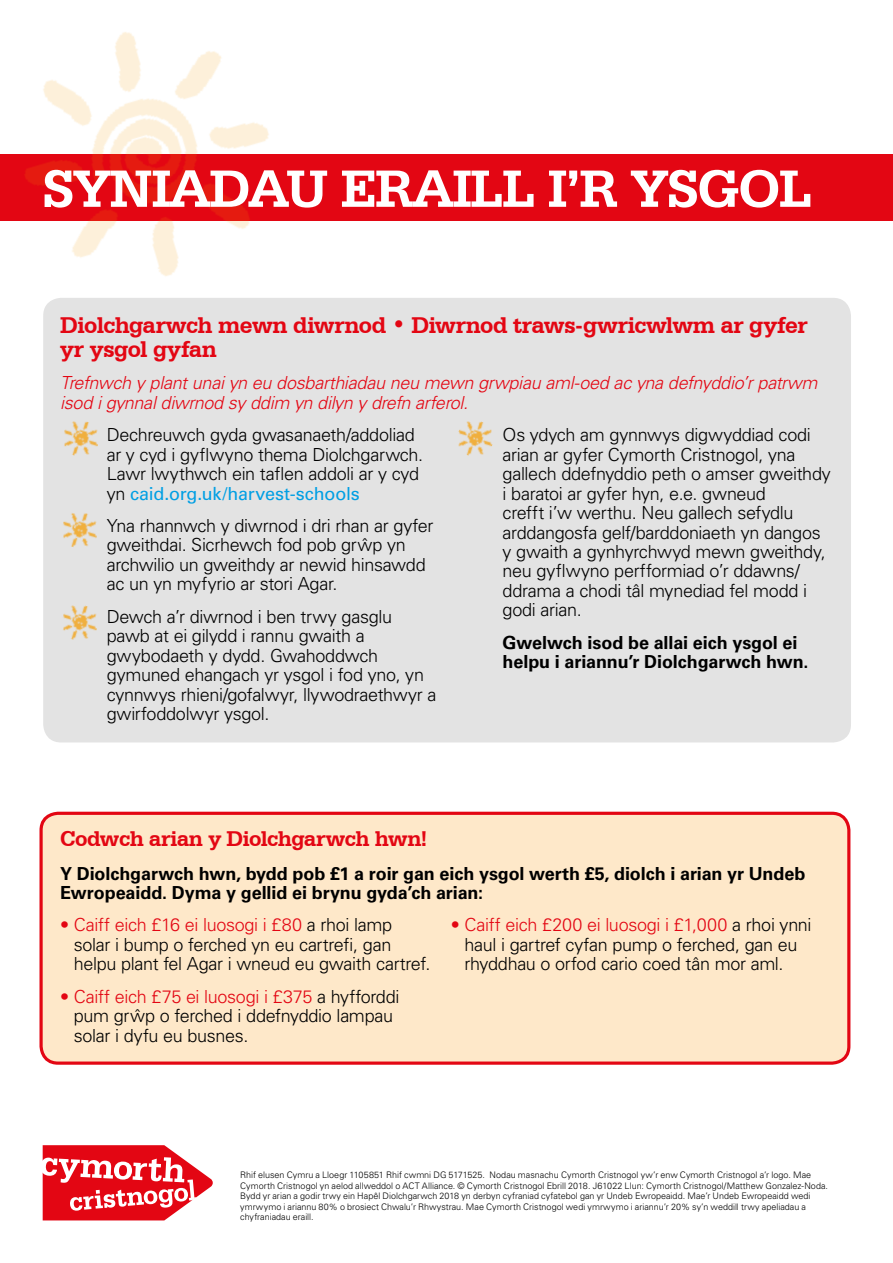
<style>
.page{position:relative;width:893px;height:1263px;background:#fff}
.page>*{position:absolute;margin:0;border:0;box-sizing:border-box;transform-origin:0 0}
.t1{font:700 55.5px "Serifa BT";letter-spacing:-.025em;color:#fff}
.t2{font:700 24px/24px "Serifa BT";letter-spacing:-.02em;color:#e30613}
.t3{font:700 22.5px "Serifa BT";letter-spacing:-.02em;color:#e30613}
.t4{font:300 18px/19.5px "Univers CA";letter-spacing:-.02em;color:#000}
.t5{font:700 18px/19.5px "Univers CA";letter-spacing:-.005em;color:#000}
.t6{font:italic 300 18px/19.5px "Univers CA";letter-spacing:-.015em;color:#e30613}
.t7{font:300 9px/10.5px "Univers CA";color:#000}
.s1{font-weight:400;color:#009fe3}
.s2{color:#e30613}
</style>
<div class="page">
<div style="left:41px;top:813px;width:808px;height:250px;background:#fee8c9;border-radius:17px"></div>
<div style="left:39px;top:812px;width:811px;height:253px;border:3px solid #e30613;border-radius:17px"></div>
<div style="left:43px;top:298px;width:808px;height:444px;background:#e3e3e3;border-radius:18px"></div>
<img style="left:64px;top:421px;width:34px;height:35px">
<div style="left:0;top:154px;width:893px;height:66px;background:#e30613"></div>
<svg style="left:43px;top:1145px;width:170px;height:75px"></svg>
<img style="left:0;top:32px;width:303px;height:277px">
<img style="left:63px;top:513px;width:34px;height:34px">
<img style="left:63px;top:605px;width:34px;height:35px">
<img style="left:458px;top:421px;width:35px;height:35px">
<h1 class="t1" style="left:43px;top:154px;width:771px">SYNIADAU ERAILL I’R YSGOL</h1>
<h2 class="t2" style="left:60px;top:312px;width:749px">Diolchgarwch mewn diwrnod • Diwrnod traws-gwricwlwm ar gyfer yr ysgol gyfan</h2>
<p class="t6" style="left:60px;top:373px;width:759px">Trefnwch y plant unai yn eu dosbarthiadau neu mewn grwpiau aml-oed ac yna defnyddio’r patrwm isod i gynnal diwrnod sy ddim yn dilyn y drefn arferol.</p>
<p class="t4" style="left:107px;top:425px;width:318px">Dechreuwch gyda gwasanaeth/addoliad ar y cyd i gyflwyno thema Diolchgarwch.<br>Lawr lwythwch ein taflen addoli ar y cyd yn <span class="s1">caid.org.uk/harvest-schools</span></p>
<p class="t4" style="left:107px;top:516px;width:328px">Yna rhannwch y diwrnod i dri rhan ar gyfer gweithdai. Sicrhewch fod pob grŵp yn archwilio un gweithdy ar newid hinsawdd ac un yn myfyrio ar stori Agar.</p>
<p class="t4" style="left:107px;top:606px;width:331px">Dewch a’r diwrnod i ben trwy gasglu pawb at ei gilydd i rannu gwaith a gwybodaeth y dydd. Gwahoddwch gymuned ehangach yr ysgol i fod yno, yn cynnwys rhieni/gofalwyr, llywodraethwyr a gwirfoddolwyr ysgol.</p>
<p class="t4" style="left:503px;top:425px;width:330px">Os ydych am gynnwys digwyddiad codi arian ar gyfer Cymorth Cristnogol, yna gallech ddefnyddio peth o amser gweithdy i baratoi ar gyfer hyn, e.e. gwneud<br>crefft i’w werthu. Neu gallech sefydlu arddangosfa gelf/barddoniaeth yn dangos y gwaith a gynhyrchwyd mewn gweithdy, neu gyflwyno perfformiad o’r ddawns/ ddrama a chodi tâl mynediad fel modd i godi arian.</p>
<p class="t5" style="left:503px;top:633px;width:308px">Gwelwch isod be allai eich ysgol ei helpu i ariannu’r Diolchgarwch hwn.</p>
<p class="t3" style="left:60px;top:825px;width:369px">Codwch arian y Diolchgarwch hwn!</p>
<p class="t5" style="left:60px;top:864px;width:747px">Y Diolchgarwch hwn, bydd pob £1 a roir gan eich ysgol werth £5, diolch i arian yr Undeb<br>Ewropeaidd. Dyma y gellid ei brynu gyda’ch arian:</p>
<p class="t4" style="left:74px;top:915px;width:358px;text-indent:-14px"><span class="s2">• Caiff eich £16 ei luosogi i £80</span> a rhoi lamp solar i bump o ferched yn eu cartrefi, gan helpu plant fel Agar i wneud eu gwaith cartref.</p>
<p class="t4" style="left:74px;top:987px;width:327px;text-indent:-14px"><span class="s2">• Caiff eich £75 ei luosogi i £375</span> a hyfforddi pum grŵp o ferched i ddefnyddio lampau solar i dyfu eu busnes.</p>
<p class="t4" style="left:464px;top:915px;width:348px;text-indent:-14px"><span class="s2">• Caiff eich £200 ei luosogi i £1,000</span> a rhoi ynni haul i gartref cyfan pump o ferched, gan eu rhyddhau o orfod cario coed tân mor aml.</p>
<p class="t7" style="left:240px;top:1169px;width:589px">Rhif elusen Cymru a Lloegr 1105851 Rhif cwmni DG 5171525. Nodau masnachu Cymorth Cristnogol yw’r enw Cymorth Cristnogol a’r logo. Mae Cymorth Cristnogol yn aelod allweddol o ACT Alliance. © Cymorth Cristnogol Ebrill 2018. J61022 Llun: Cymorth Cristnogol/Matthew Gonzalez-Noda.<br>Bydd yr arian a godir trwy ein Hapêl Diolchgarwch 2018 yn derbyn cyfraniad cyfatebol gan yr Undeb Ewropeaidd. Mae’r Undeb Ewropeaidd wedi ymrwymo i ariannu 80% o brosiect Chwalu’r Rhwystrau. Mae Cymorth Cristnogol wedi ymrwymo i ariannu’r 20% sy’n weddill trwy apeliadau a chyfraniadau eraill.</p>
</div>
